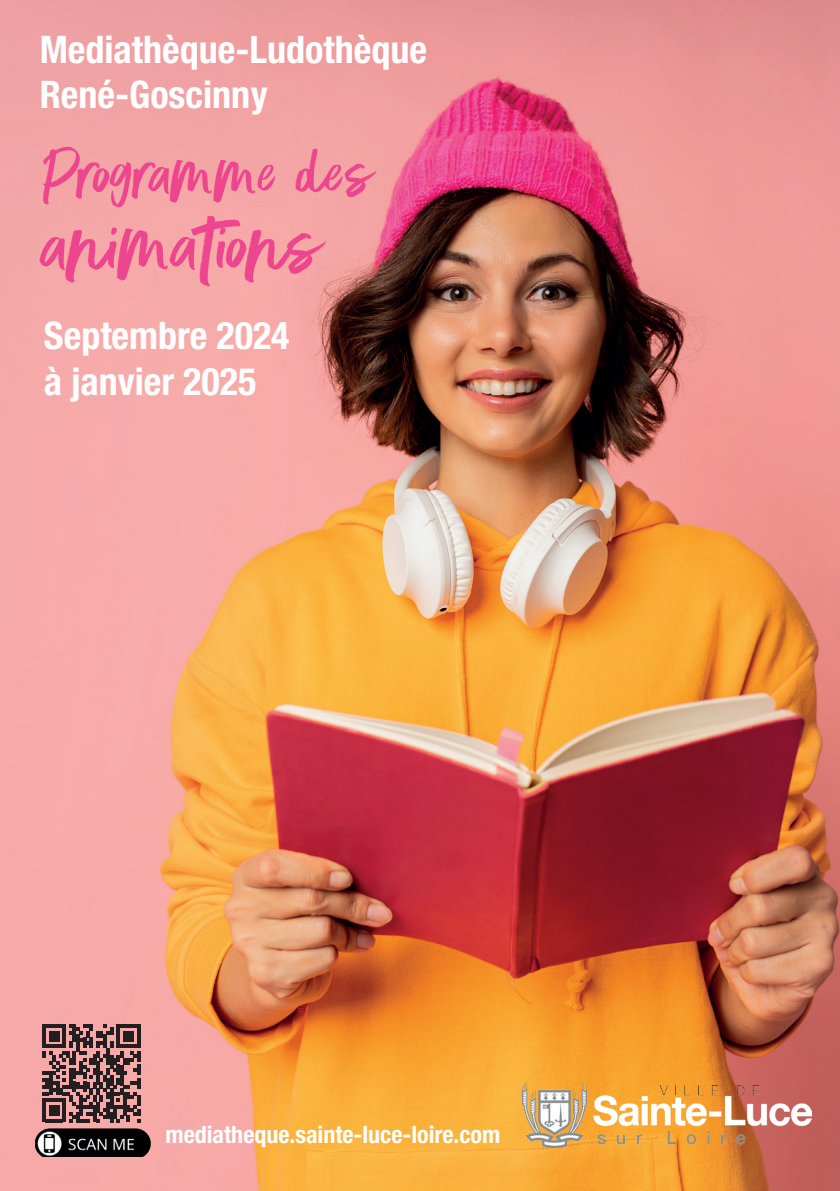
<style>
.page{position:relative;width:840px;height:1191px;background:#fff}
.page>*{position:absolute;margin:0;border:0;box-sizing:border-box;transform-origin:0 0}
.t1{font:90px "Better Times Alt";color:#ee468e}
.t2{font:74px "Better Times Alt";color:#ee468e}
.t3{font:700 condensed 38px/45.6px "Helvetica Neue LT Std";color:#fff}
.t4{font:700 condensed 24px "Helvetica Neue LT Std";color:#fff}
</style>
<div class="page">
<img style="left:0;top:0;width:839px;height:1191px">
<img style="left:522px;top:1081px;width:289px;height:66px">
<img style="left:35px;top:1125px;width:148px;height:32px">
<svg style="left:42px;top:1024px;width:98px;height:98px"></svg>
<p class="t3" style="left:40px;top:26px;width:388px">Mediathèque-Ludothèque<br>René-Goscinny</p>
<h2 class="t2" style="left:43px;top:133px;width:333px">Programme des</h2>
<h1 class="t1" style="left:44px;top:196px;width:281px">animations</h1>
<p class="t3" style="left:44px;top:312px;width:247px">Septembre 2024 à janvier 2025</p>
<p class="t4" style="left:165px;top:1119px;width:336px">mediatheque.sainte-luce-loire.com</p>
</div>
